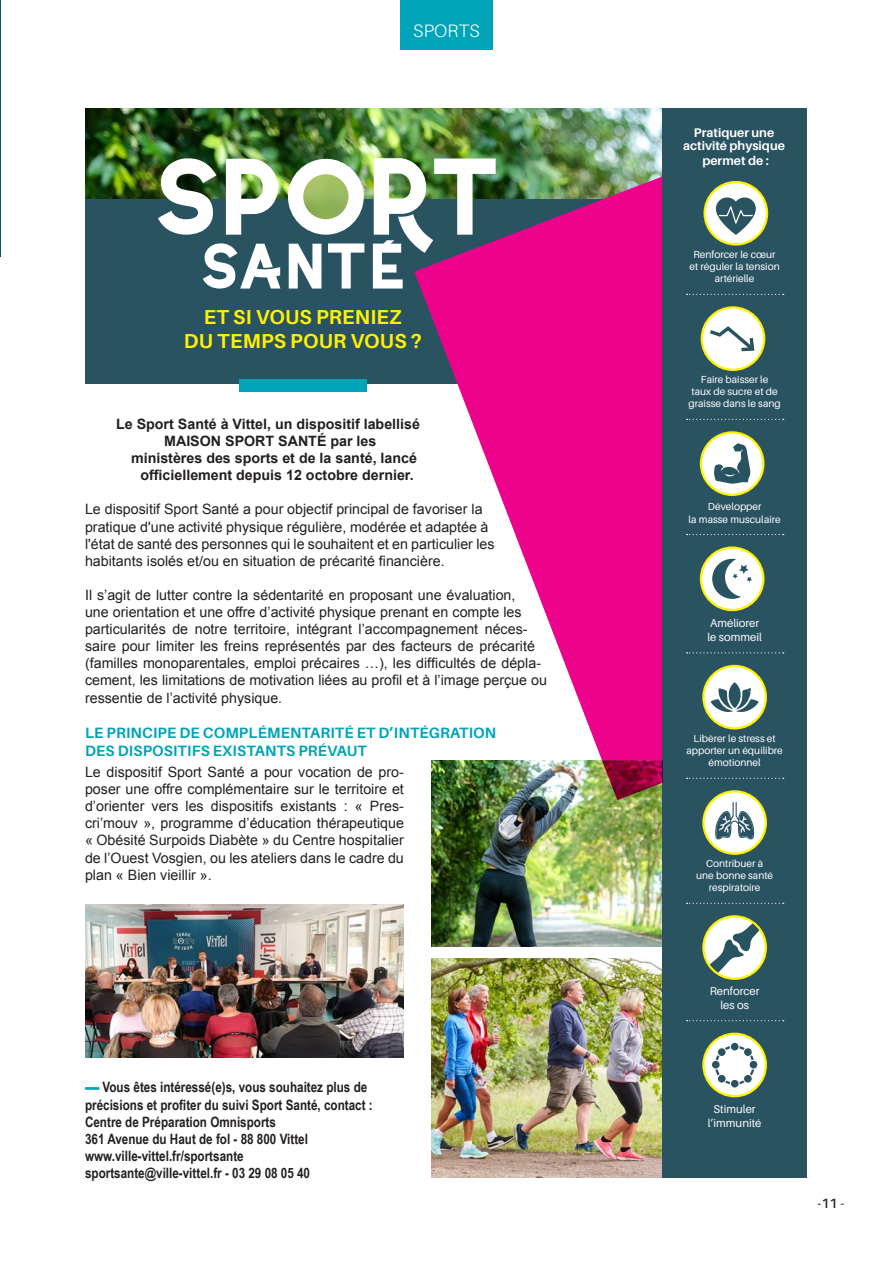
<style>
.page{position:relative;width:893px;height:1263px;background:#fff}
.page>*{position:absolute;margin:0;border:0;box-sizing:border-box;transform-origin:0 0}
.t1{font:108.45px "Coyote Semi Bold DEMO";letter-spacing:-.18em;color:#fff}
.t2{font:64.2px "Coyote Semi Bold DEMO";letter-spacing:-.155em;color:#fff}
.t3{font:700 20.25px/24.3px "Aileron";letter-spacing:.01em;color:#fff101;text-align:center}
.rubrique{font:300 18px "Aileron";letter-spacing:.01em;color:#fff}
.titre_article{font:700 15px/18px "Aileron";letter-spacing:.01em;color:#00a4b8}
.texte{font:14.25px/17.1px "Arial";color:#231f20}
.coordonnées{font:700 14.25px/17.1px "Arial Narrow";color:#231f20}
.chapeau{font:700 14.25px "Arial";color:#231f20}
.t4{font:600 13.5px "Aileron";color:#231f20}
.t5{font:700 12.45px/12.8px "Aileron";color:#fff;text-align:center}
.t6{font:11.4px/13.6px "Aileron";color:#fff;text-align:center}
.t7{font:10.2px/12.3px "Aileron";color:#fff;text-align:center}
.s1{color:#00a4b8}
</style>
<div class="page">
<img style="left:432px;top:760px;width:231px;height:186px">
<img style="left:432px;top:958px;width:231px;height:220px">
<img style="left:85px;top:108px;width:578px;height:91px">
<div style="left:85px;top:199px;width:572px;height:185px;background:#2a5362"></div>
<img style="left:292px;top:170px;width:59px;height:59px;border-radius:29px">
<svg style="left:414px;top:171px;width:249px;height:589px;fill:#ed028c"></svg>
<svg style="left:375px;top:240px;width:19px;height:12px"></svg>
<img style="left:296px;top:166px;width:62px;height:62px;border-radius:31px">
<hr style="left:0;top:0;width:1px;height:256px;background:#015369">
<div style="left:400px;top:0;width:93px;height:50px;background:#00a4b8"></div>
<div style="left:239px;top:379px;width:128px;height:12px;background:#00a4b8"></div>
<div style="left:663px;top:108px;width:144px;height:1070px;background:#2a5362"></div>
<div style="left:705px;top:182px;width:62px;height:62px;background:#fff;border-radius:50%"></div>
<svg style="left:715px;top:197px;width:41px;height:38px"></svg>
<div style="left:703px;top:181px;width:65px;height:65px;border:2px solid #fff101;border-radius:50%"></div>
<svg style="left:703px;top:666px;width:63px;height:62px"></svg>
<svg style="left:711px;top:682px;width:48px;height:32px"></svg>
<div style="left:702px;top:665px;width:65px;height:64px;border:2px solid #fff101;border-radius:50%"></div>
<div style="left:701px;top:432px;width:62px;height:63px;background:#fff;border-radius:50%"></div>
<svg style="left:714px;top:443px;width:37px;height:41px"></svg>
<div style="left:700px;top:431px;width:64px;height:65px;border:2px solid #fff101;border-radius:50%"></div>
<svg style="left:703px;top:916px;width:63px;height:63px"></svg>
<svg style="left:709px;top:921px;width:53px;height:52px"></svg>
<div style="left:702px;top:915px;width:65px;height:65px;border:2px solid #fff101;border-radius:50%"></div>
<svg style="left:703px;top:791px;width:63px;height:63px;background:#fefddf"></svg>
<svg style="left:715px;top:802px;width:39px;height:38px"></svg>
<div style="left:702px;top:790px;width:65px;height:65px;border:2px solid #fff101;border-radius:50%"></div>
<div style="left:701px;top:548px;width:62px;height:62px;background:#fff;border-radius:50%"></div>
<svg style="left:712px;top:559px;width:40px;height:40px"></svg>
<div style="left:700px;top:546px;width:64px;height:65px;border:2px solid #fff101;border-radius:50%"></div>
<div style="left:703px;top:1034px;width:63px;height:62px;background:#fff;border-radius:50%"></div>
<div style="left:715px;top:1045px;width:40px;height:40px;border:2px solid #2a5362;border-radius:50%"></div>
<div style="left:730px;top:1042px;width:9px;height:9px;background:#2a5362;border-radius:50%"></div>
<div style="left:730px;top:1042px;width:10px;height:10px;border:1px solid #fff;border-radius:50%"></div>
<div style="left:730px;top:1079px;width:9px;height:9px;background:#2a5362;border-radius:50%"></div>
<div style="left:730px;top:1079px;width:10px;height:10px;border:1px solid #fff;border-radius:50%"></div>
<div style="left:749px;top:1060px;width:9px;height:9px;background:#2a5362;border-radius:50%"></div>
<div style="left:748px;top:1060px;width:10px;height:10px;border:1px solid #fff;border-radius:50%"></div>
<div style="left:711px;top:1060px;width:9px;height:9px;background:#2a5362;border-radius:50%"></div>
<div style="left:711px;top:1060px;width:10px;height:10px;border:1px solid #fff;border-radius:50%"></div>
<div style="left:717px;top:1048px;width:9px;height:8px;background:#2a5362;border-radius:50%"></div>
<div style="left:717px;top:1047px;width:10px;height:10px;border:1px solid #fff;border-radius:50%"></div>
<div style="left:717px;top:1074px;width:9px;height:9px;background:#2a5362;border-radius:50%"></div>
<div style="left:717px;top:1074px;width:10px;height:10px;border:1px solid #fff;border-radius:50%"></div>
<div style="left:743px;top:1048px;width:9px;height:8px;background:#2a5362;border-radius:50%"></div>
<div style="left:743px;top:1047px;width:10px;height:10px;border:1px solid #fff;border-radius:50%"></div>
<div style="left:743px;top:1074px;width:9px;height:9px;background:#2a5362;border-radius:50%"></div>
<div style="left:743px;top:1074px;width:10px;height:10px;border:1px solid #fff;border-radius:50%"></div>
<div style="left:702px;top:1033px;width:65px;height:64px;border:2px solid #fff101;border-radius:50%"></div>
<div style="left:702px;top:307px;width:62px;height:63px;background:#fff;border-radius:50%"></div>
<div style="left:701px;top:306px;width:64px;height:65px;border:2px solid #fff101;border-radius:50%"></div>
<svg style="left:706px;top:324px;width:49px;height:30px"></svg>
<svg style="left:686px;top:294px;width:98px;height:1px"></svg>
<svg style="left:686px;top:419px;width:98px;height:1px"></svg>
<svg style="left:686px;top:534px;width:98px;height:1px"></svg>
<svg style="left:686px;top:652px;width:98px;height:1px"></svg>
<svg style="left:686px;top:778px;width:98px;height:1px"></svg>
<svg style="left:686px;top:903px;width:98px;height:1px"></svg>
<svg style="left:686px;top:1020px;width:98px;height:1px"></svg>
<svg style="left:602px;top:760px;width:61px;height:40px;background:#8c313c"></svg>
<img style="left:85px;top:905px;width:319px;height:152px">
<p class="rubrique" style="left:413px;top:21px;width:68px">SPORTS</p>
<p class="t1" style="left:143px;top:116px;width:368px">SPORT</p>
<p class="t2" style="left:194px;top:218px;width:219px">SANTE</p>
<p class="t3" style="left:184px;top:305px;width:239px">ET SI VOUS PRENIEZ<br>DU TEMPS POUR VOUS ?</p>
<p class="chapeau" style="left:116px;top:414px;width:305px">Le Sport Santé à Vittel, un dispositif labellisé</p>
<p class="chapeau" style="left:164px;top:431px;width:214px">MAISON SPORT SANTÉ par les</p>
<p class="chapeau" style="left:131px;top:449px;width:287px">ministères des sports et de la santé, lancé</p>
<p class="chapeau" style="left:140px;top:466px;width:275px">officiellement depuis 12 octobre dernier.</p>
<p class="texte" style="left:85px;top:501px;width:411px">Le dispositif Sport Santé a pour objectif principal de favoriser la pratique d'une activité physique régulière, modérée et adaptée à l'état de santé des personnes qui le souhaitent et en particulier les habitants isolés et/ou en situation de précarité financière.</p>
<p class="texte" style="left:85px;top:586px;width:463px">Il s’agit de lutter contre la sédentarité en proposant une évaluation,<br>une orientation et une offre d’activité physique prenant en compte les particularités de notre territoire, intégrant l’accompagnement néces&shy;saire pour limiter les freins représentés par des facteurs de précarité (familles monoparentales, emploi précaires …), les difficultés de dépla&shy;cement, les limitations de motivation liées au profil et à l’image perçue ou ressentie de l’activité physique.</p>
<p class="titre_article" style="left:85px;top:723px;width:413px">LE PRINCIPE DE COMPLÉMENTARITÉ ET D’INTÉGRATION<br>DES DISPOSITIFS EXISTANTS PRÉVAUT</p>
<p class="texte" style="left:85px;top:764px;width:320px;text-align:justify">Le dispositif Sport Santé a pour vocation de pro&shy;poser une offre complémentaire sur le territoire et d’orienter vers les dispositifs existants : « Pres&shy;cri’mouv », programme d’éducation thérapeutique « Obésité Surpoids Diabète » du Centre hospitalier de l’Ouest Vosgien, ou les ateliers dans le cadre du plan « Bien vieillir ».</p>
<p class="coordonnées" style="left:85px;top:1078px;width:289px"><span class="s1">▬</span> Vous êtes intéressé(e)s, vous souhaitez plus de précisions et profiter du suivi Sport Santé, contact :</p>
<p class="coordonnées" style="left:85px;top:1112px;width:192px">Centre de Préparation Omnisports</p>
<p class="coordonnées" style="left:85px;top:1129px;width:224px">361 Avenue du Haut de fol - 88 800 Vittel</p>
<p class="coordonnées" style="left:85px;top:1146px;width:160px">www.ville-vittel.fr/sportsante</p>
<p class="coordonnées" style="left:85px;top:1164px;width:227px">sportsante@ville-vittel.fr - 03 29 08 05 40</p>
<p class="t5" style="left:683px;top:127px;width:103px">Pratiquer une activité physique</p>
<p class="t5" style="left:702px;top:154px;width:68px">permet de :</p>
<p class="t7" style="left:689px;top:248px;width:92px">Renforcer le cœur et réguler la tension artérielle</p>
<p class="t7" style="left:688px;top:373px;width:94px">Faire baisser le<br>taux de sucre et de graisse dans le sang</p>
<p class="t7" style="left:689px;top:501px;width:94px">Développer<br>la masse musculaire</p>
<p class="t6" style="left:707px;top:617px;width:56px;text-align:left">Améliorer le sommeil</p>
<p class="t7" style="left:686px;top:732px;width:98px">Libèrer le stress et apporter un équilibre émotionnel</p>
<p class="t7" style="left:696px;top:857px;width:79px">Contribuer à une bonne santé respiratoire</p>
<p class="t6" style="left:710px;top:984px;width:51px">Renforcer les os</p>
<p class="t6" style="left:708px;top:1103px;width:55px">Stimuler l’immunité</p>
<p class="t4" style="left:818px;top:1195px;width:28px">-11 -</p>
</div>
